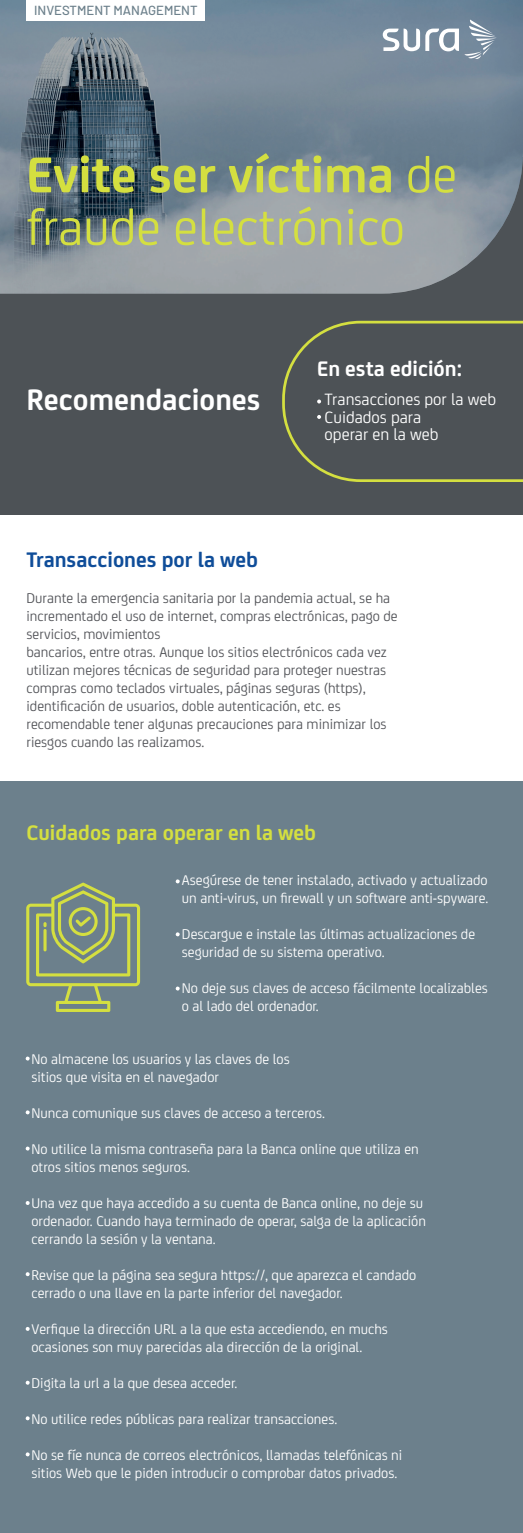
<style>
.page{position:relative;width:523px;height:1533px;background:#fff}
.page>*{position:absolute;margin:0;border:0;box-sizing:border-box;transform-origin:0 0}
.t1{font:53.75px/52.5px "FS Joey";color:#d4df40}
.t2{font:700 31.5px "FS Joey";color:#fff}
.t3{font:700 22.5px "FS Joey";color:#d4df40}
.t4{font:700 22.5px "FS Joey";color:#0f4d99}
.t5{font:700 22.5px "FS Joey";color:#fff}
.t6{font:17.5px/17.5px "FS Joey";color:#fff}
.t7{font:15px/18px "FS Joey";color:#fff}
.t8{font:15px/18px "FS Joey";color:#54555a}
.t9{font:500 13.12px "Barlow";color:#6d818c}
.s1{font-weight:700}
</style>
<div class="page">
<div style="left:0;top:158px;width:522px;height:357px;background:#4d5256"></div>
<div style="left:0;top:781px;width:522px;height:752px;background:#6c808c"></div>
<svg style="left:0;top:0;width:522px;height:294px;background:#778692"></svg>
<div style="left:26px;top:0;width:179px;height:21px;background:#fff"></div>
<svg style="left:464px;top:20px;width:32px;height:39px"></svg>
<svg style="left:382px;top:29px;width:76px;height:22px"></svg>
<svg style="left:282px;top:320px;width:240px;height:162px"></svg>
<svg style="left:317px;top:415px;width:3px;height:4px"></svg>
<svg style="left:175px;top:879px;width:5px;height:5px"></svg>
<svg style="left:175px;top:932px;width:5px;height:4px"></svg>
<svg style="left:175px;top:986px;width:5px;height:5px"></svg>
<svg style="left:25px;top:1056px;width:5px;height:5px"></svg>
<svg style="left:25px;top:1110px;width:5px;height:4px"></svg>
<svg style="left:25px;top:1146px;width:5px;height:5px"></svg>
<svg style="left:25px;top:1201px;width:5px;height:4px"></svg>
<svg style="left:25px;top:1272px;width:5px;height:4px"></svg>
<svg style="left:25px;top:1327px;width:5px;height:4px"></svg>
<svg style="left:25px;top:1380px;width:5px;height:5px"></svg>
<svg style="left:25px;top:1416px;width:5px;height:4px"></svg>
<svg style="left:25px;top:1452px;width:5px;height:4px"></svg>
<svg style="left:317px;top:399px;width:3px;height:4px"></svg>
<svg style="left:26px;top:882px;width:114px;height:130px"></svg>
<p class="t9" style="left:34px;top:1px;width:165px">INVESTMENT MANAGEMENT</p>
<h1 class="t1" style="left:26px;top:145px;width:431px"><span class="s1">Evite ser víctima</span> de fraude electrónico</h1>
<h2 class="t2" style="left:26px;top:376px;width:235px">Recomendaciones</h2>
<h3 class="t4" style="left:26px;top:542px;width:233px">Transacciones por la web</h3>
<h3 class="t5" style="left:317px;top:352px;width:146px">En esta edición:</h3>
<p class="t6" style="left:324px;top:390px;width:173px">Transacciones por la web<br>Cuidados para<br>operar en la web</p>
<p class="t8" style="left:26px;top:589px;width:372px">Durante la emergencia sanitaria por la pandemia actual, se ha incrementado el uso de internet, compras electrónicas, pago de servicios, movimientos<br>bancarios, entre otras. Aunque los sitios electrónicos cada vez utilizan mejores técnicas de seguridad para proteger nuestras compras como teclados virtuales, páginas seguras (https), identificación de usuarios, doble autenticación, etc. es recomendable tener algunas precauciones para minimizar los riesgos cuando las realizamos.</p>
<h3 class="t3" style="left:26px;top:815px;width:291px">Cuidados para operar en la web</h3>
<p class="t7" style="left:182px;top:870px;width:308px">Asegúrese de tener instalado, activado y actualizado un anti-virus, un firewall y un software anti-spyware.</p>
<p class="t7" style="left:182px;top:924px;width:294px">Descargue e instale las últimas actualizaciones de seguridad de su sistema operativo.</p>
<p class="t7" style="left:182px;top:978px;width:307px">No deje sus claves de acceso fácilmente localizables o al lado del ordenador.</p>
<p class="t7" style="left:31px;top:1049px;width:259px">No almacene los usuarios y las claves de los sitios que visita en el navegador</p>
<p class="t7" style="left:31px;top:1103px;width:294px">Nunca comunique sus claves de acceso a terceros.</p>
<p class="t7" style="left:31px;top:1139px;width:388px">No utilice la misma contraseña para la Banca online que utiliza en otros sitios menos seguros.</p>
<p class="t7" style="left:31px;top:1193px;width:395px">Una vez que haya accedido a su cuenta de Banca online, no deje su ordenador. Cuando haya terminado de operar, salga de la aplicación cerrando la sesión y la ventana.</p>
<p class="t7" style="left:31px;top:1265px;width:386px">Revise que la página sea segura https://, que aparezca el candado cerrado o una llave en la parte inferior del navegador.</p>
<p class="t7" style="left:31px;top:1319px;width:357px">Verfique la dirección URL a la que esta accediendo, en muchs ocasiones son muy parecidas ala dirección de la original.</p>
<p class="t7" style="left:31px;top:1373px;width:207px">Digita la url a la que desea acceder.</p>
<p class="t7" style="left:31px;top:1409px;width:307px">No utilice redes públicas para realizar transacciones.</p>
<p class="t7" style="left:31px;top:1445px;width:372px">No se fíe nunca de correos electrónicos, llamadas telefónicas ni sitios Web que le piden introducir o comprobar datos privados.</p>
</div>
